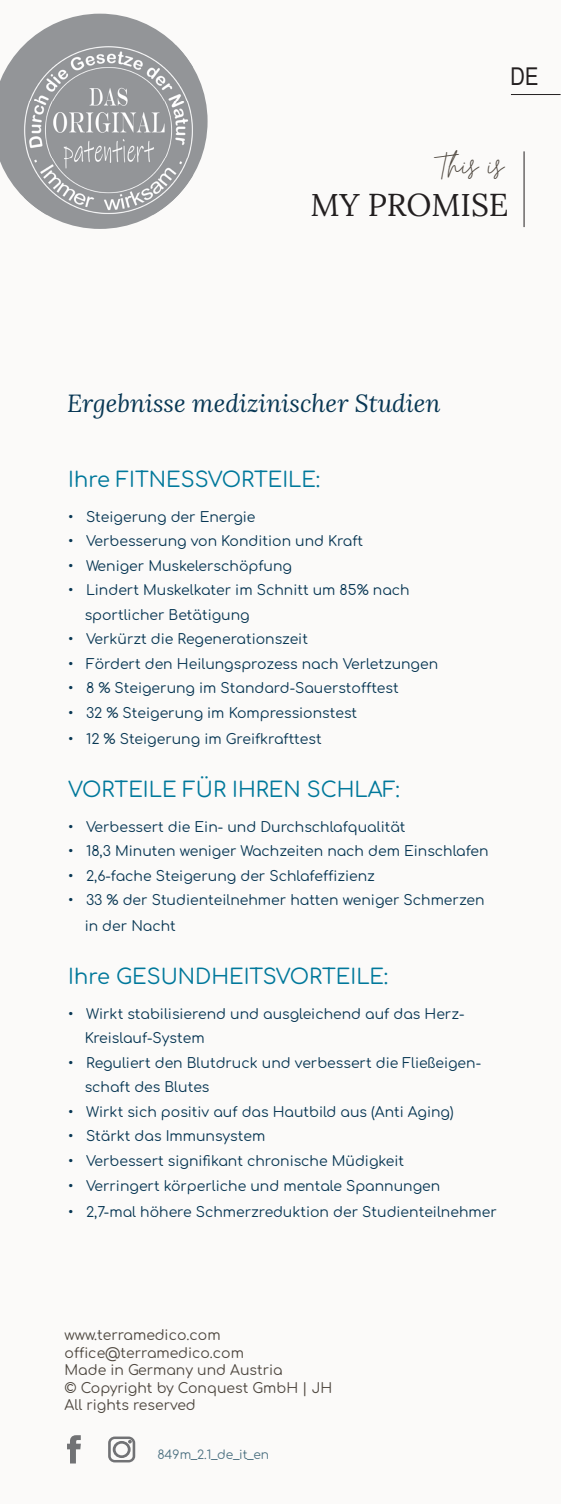
<style>
.page{position:relative;width:561px;height:1504px;background:#fff}
.page>*{position:absolute;margin:0;border:0;box-sizing:border-box;transform-origin:0 0}
.t1{font:36.4px "Moon Time";color:#4e473f}
.t2{font:31.5px "Lora";color:#231f20}
.t3{font:italic 24.5px "Lora";color:#083754}
.t4{font:24.5px "Arial Narrow";color:#231f20}
.t5{font:21px "Comfortaa";color:#00789b}
.t6{font:14px/24.5px "Comfortaa";color:#083754}
.t7{font:14px/17.5px "Comfortaa";color:#4e473f}
.t8{font:12.25px "Comfortaa";color:#4e7282}
</style>
<div class="page">
<div style="left:0;top:0;width:561px;height:1503px;background:#fbfaf9"></div>
<svg style="left:0;top:14px;width:207px;height:215px;fill:#939598"></svg>
<hr style="left:523px;top:151px;width:1px;height:76px;background:#231f20">
<img style="left:24px;top:46px;width:169px;height:168px">
<svg style="left:108px;top:1436px;width:27px;height:26px"></svg>
<svg style="left:67px;top:1435px;width:14px;height:28px"></svg>
<hr style="left:511px;top:94px;width:49px;height:1px;background:#231f20">
<h3 class="t4" style="left:510px;top:59px;width:29px">DE</h3>
<h1 class="t1" style="left:434px;top:145px;width:72px">This is</h1>
<h2 class="t2" style="left:310px;top:181px;width:199px">MY PROMISE</h2>
<h3 class="t3" style="left:67px;top:387px;width:375px">Ergebnisse medizinischer Studien</h3>
<h3 class="t5" style="left:68px;top:460px;width:253px">Ihre FITNESSVORTEILE:</h3>
<p class="t6" style="left:68px;top:502px;width:189px">• Steigerung der Energie</p>
<p class="t6" style="left:68px;top:527px;width:296px">• Verbesserung von Kondition und Kraft</p>
<p class="t6" style="left:68px;top:551px;width:225px">• Weniger Muskelerschöpfung</p>
<p class="t6" style="left:85px;top:576px;width:326px;text-indent:-16px">• Lindert Muskelkater im Schnitt um 85% nach sportlicher Betätigung</p>
<p class="t6" style="left:68px;top:625px;width:241px">• Verkü rzt die Regenerationszeit</p>
<p class="t6" style="left:68px;top:649px;width:371px">• Fördert den Heilungsprozess nach Verletzungen</p>
<p class="t6" style="left:68px;top:674px;width:332px">• 8 % Steigerung im Standard-Sauerstofftest</p>
<p class="t6" style="left:68px;top:698px;width:290px">• 32 % Steigerung im Kompressionstest</p>
<p class="t6" style="left:68px;top:724px;width:255px">• 12 % Steigerung im Greifkrafttest</p>
<h3 class="t5" style="left:68px;top:769px;width:333px">VORTEILE FÜR IHREN SCHLAF:</h3>
<p class="t6" style="left:68px;top:812px;width:338px">• Verbessert die Ein- und Durchschlafqualität</p>
<p class="t6" style="left:68px;top:836px;width:422px">• 18,3 Minuten weniger Wachzeiten nach dem Einschlafen</p>
<p class="t6" style="left:68px;top:861px;width:308px">• 2,6-fache Steigerung der Schlafeffizienz</p>
<p class="t6" style="left:85px;top:885px;width:401px;line-height:26.2px;text-indent:-16px">• 33 % der Studienteilnehmer hatten weniger Schmerzen in der Nacht</p>
<h3 class="t5" style="left:68px;top:957px;width:321px">Ihre GESUNDHEITSVORTEILE:</h3>
<p class="t6" style="left:85px;top:999px;width:381px;text-indent:-16px">• Wirkt stabilisierend und ausgleichend auf das Herz-<br>Kreislauf-System</p>
<p class="t6" style="left:85px;top:1048px;width:398px;text-indent:-16px">• Reguliert den Blutdruck und verbessert die Fließeigen&shy;schaft des Blutes</p>
<p class="t6" style="left:68px;top:1097px;width:387px">• Wirkt sich positiv auf das Hautbild aus (Anti Aging)</p>
<p class="t6" style="left:68px;top:1122px;width:198px">• Stärkt das Immunsystem</p>
<p class="t6" style="left:68px;top:1146px;width:337px">• Verbessert signifikant chronische Mü digkeit</p>
<p class="t6" style="left:68px;top:1171px;width:373px">• Verringert körperliche und mentale Spannungen</p>
<p class="t6" style="left:68px;top:1197px;width:430px">• 2,7-mal höhere Schmerzreduktion der Studienteilnehmer</p>
<p class="t7" style="left:64px;top:1324px;width:269px">www.terramedico.com office@terramedico.com<br>Made in Germany und Austria<br>© Copyright by Conquest GmbH | JH<br>All rights reserved</p>
<p class="t8" style="left:157px;top:1443px;width:113px">849m_2.1_de_it_en</p>
</div>
